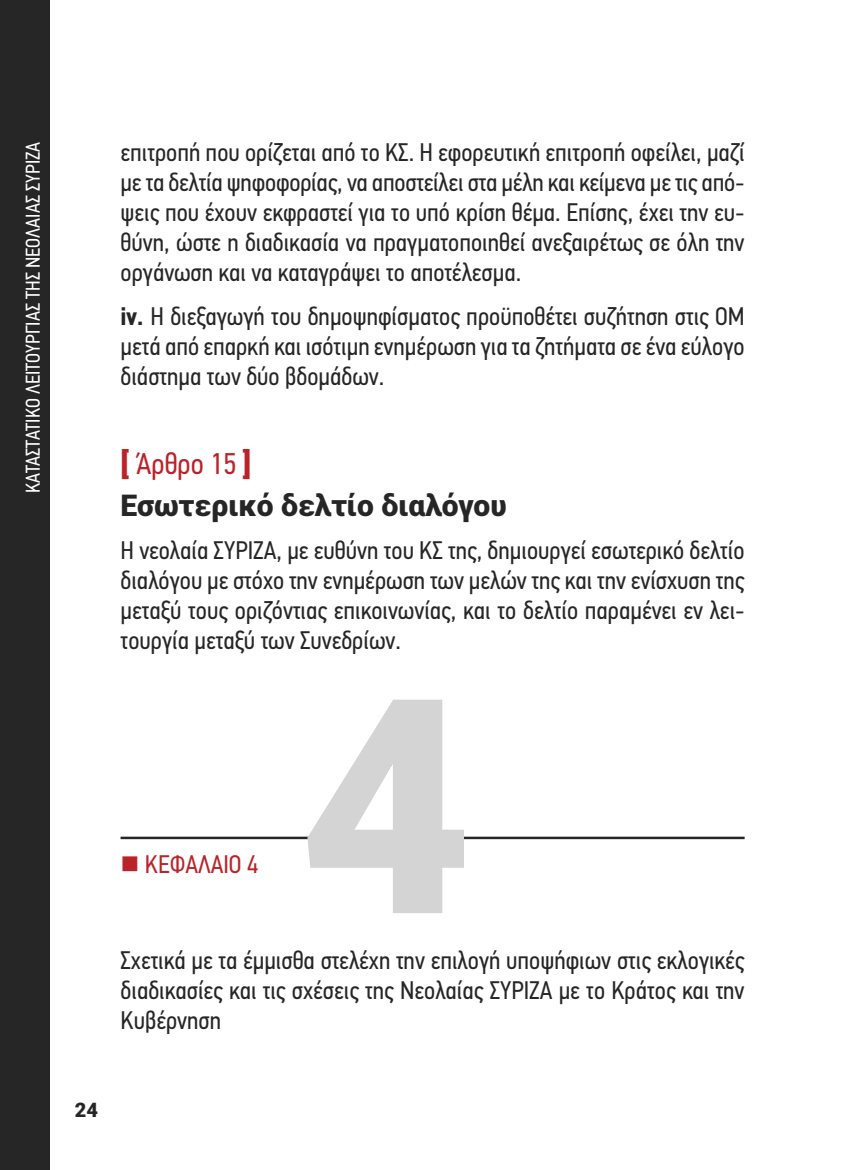
<style>
.page{position:relative;width:851px;height:1170px;background:#fff}
.page>*{position:absolute;margin:0;border:0;box-sizing:border-box;transform-origin:0 0}
.t1{font:900 300px "Roboto";color:#d4d4d4}
.t2{font:900 30px "Roboto";color:#272627}
.t3{font:30px "PF Din Text Cond Pro";color:#ba2329}
.t4{font:25.5px/30px "PF Din Text Cond Pro";color:#272627;text-align:justify}
.t5{font:25.5px "PF Din Text Cond Pro";color:#ba2329}
.t6{font:20px "PF Din Text Cond Pro";color:#fff}
.t7{font:900 20px "Roboto";color:#272627}
.s1{font-family:"PF Din Text";font-weight:900;font-stretch:condensed}
.s2{font-family:"Roboto";font-weight:900}
</style>
<div class="page">
<hr style="left:120px;top:836px;width:624px;height:3px;background:#272627">
<div style="left:0;top:0;width:50px;height:1169px;background:#272627"></div>
<p class="t6" style="left:21px;top:493px;width:353px;rotate:-90deg">ΚΑΤΑΣΤΑΤΙΚΟ ΛΕΙΤΟΥΡΓΙΑΣ ΤΗΣ ΝΕΟΛΑΙΑΣ ΣΥΡΙΖΑ</p>
<p class="t4" style="left:120px;top:137px;width:625px">επιτροπή που ορίζεται από το ΚΣ. Η εφορευτική επιτροπή οφείλει, µαζί µε τα δελτία ψηφοφορίας, να αποστείλει στα µέλη και κείµενα µε τις από&shy;ψεις που έχουν εκφραστεί για το υπό κρίση θέµα. Επίσης, έχει την ευ&shy;θύνη, ώστε η διαδικασία να πραγµατοποιηθεί ανεξαιρέτως σε όλη την οργάνωση και να καταγράψει το αποτέλεσµα.</p>
<p class="t4" style="left:120px;top:301px;width:625px"><span class="s1">iv.</span> Η διεξαγωγή του δηµοψηφίσµατος προϋποθέτει συζήτηση στις ΟΜ µετά από επαρκή και ισότιµη ενηµέρωση για τα ζητήµατα σε ένα εύλογο διάστηµα των δύο βδοµάδων.</p>
<p class="t3" style="left:120px;top:445px;width:132px"><span class="s2">[</span> Άρθρο 15 <span class="s2">]</span></p>
<p class="t2" style="left:120px;top:488px;width:388px">Εσωτερικό δελτίο διαλόγου</p>
<p class="t4" style="left:120px;top:535px;width:625px">Η νεολαία ΣΥΡΙΖΑ, µε ευθύνη του ΚΣ της, δηµιουργεί εσωτερικό δελτίο διαλόγου µε στόχο την ενηµέρωση των µελών της και την ενίσχυση της µεταξύ τους οριζόντιας επικοινωνίας, και το δελτίο παραµένει εν λει&shy;τουργία µεταξύ των Συνεδρίων.</p>
<p class="t5" style="left:145px;top:849px;width:115px">ΚΕΦΑΛΑΙΟ 4</p>
<h1 class="t1" style="left:299px;top:634px;width:175px">4</h1>
<p class="t4" style="left:120px;top:944px;width:625px">Σχετικά µε τα έµµισθα στελέχη την επιλογή υποψήφιων στις εκλογικές διαδικασίες και τις σχέσεις της Νεολαίας ΣΥΡΙΖΑ µε το Κράτος και την Κυβέρνηση</p>
<p class="t7" style="left:75px;top:1098px;width:25px">24</p>
</div>
